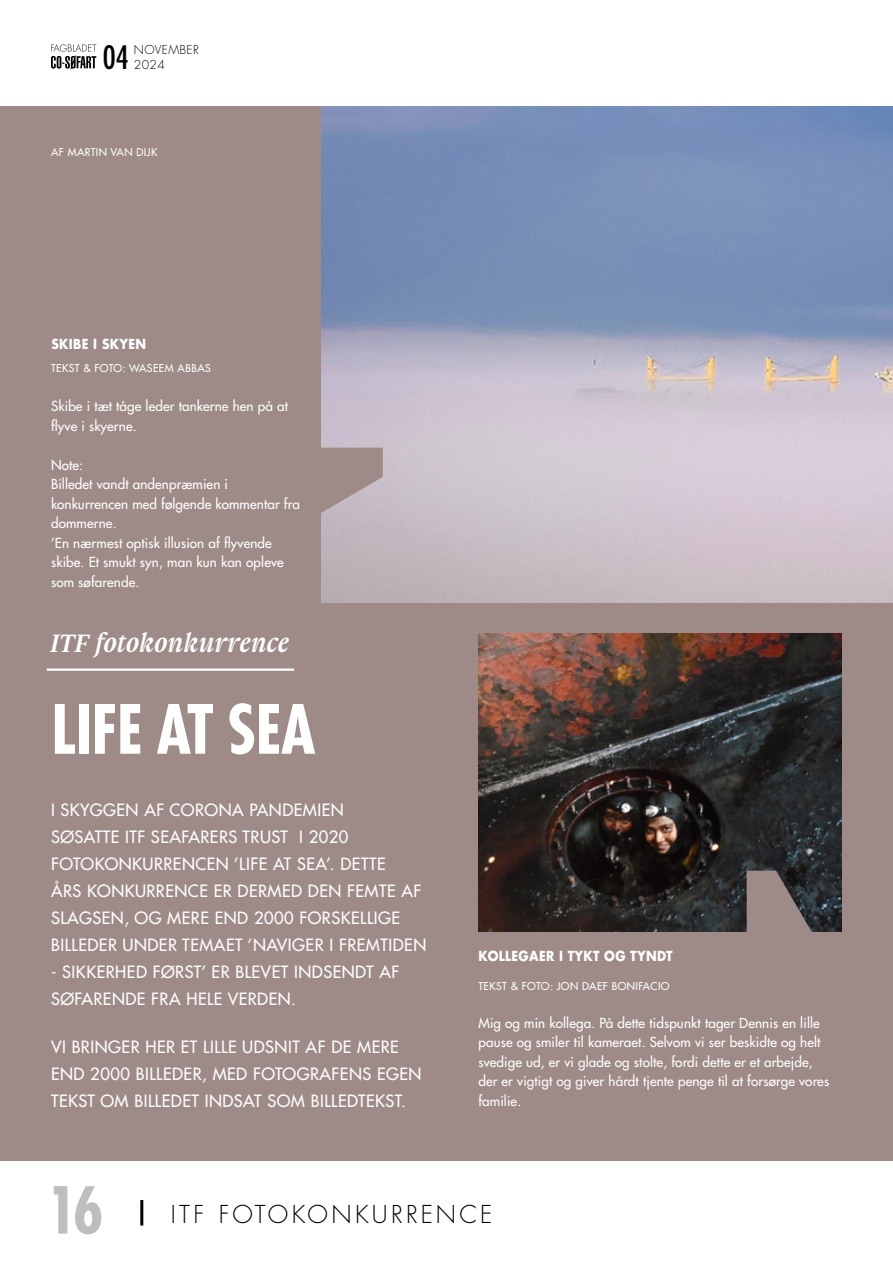
<style>
.page{position:relative;width:893px;height:1263px;background:#fff}
.page>*{position:absolute;margin:0;border:0;box-sizing:border-box;transform-origin:0 0}
.overskrift_1{font:700 condensed 66px "Futura LT Pro";letter-spacing:-.01em;color:#fff}
.t1{font:700 condensed 63px "Futura LT Pro";color:#bebebd}
.t2{font:500 condensed 31.5px "Futura LT Pro";color:#000}
.bold-italic-m-streg{font:italic 700 27px "Gauthier FY";color:#fff}
.t3{font:300 24px "Futura LT Pro";letter-spacing:.135em;color:#000}
.Underrubrik{font:500 16.5px/27px "Futura LT Pro";letter-spacing:.03em;color:#fff}
.billedtekst_hvid{font:500 13.5px/19.5px "Futura LT Pro";letter-spacing:.01em;color:#fff}
.mellemrubrik{font:700 13.5px "Futura LT Pro";letter-spacing:.03em;color:#fff;scale:.9 1}
.t4{font:300 12px/14.5px "Futura LT Pro";letter-spacing:.03em;color:#000}
.Fotograf-forfatter-HVID{font:500 10.5px "Futura LT Pro";letter-spacing:.04em;color:#fff}
</style>
<div class="page">
<div style="left:0;top:106px;width:893px;height:1055px;background:#9e8b88"></div>
<img style="left:322px;top:106px;width:571px;height:497px">
<img style="left:478px;top:633px;width:364px;height:299px">
<hr style="left:47px;top:668px;width:247px;height:3px;background:#fff">
<svg style="left:321px;top:448px;width:62px;height:65px"></svg>
<svg style="left:747px;top:871px;width:65px;height:61px"></svg>
<svg style="left:51px;top:44px;width:45px;height:25px"></svg>
<hr style="left:140px;top:1200px;width:3px;height:25px;background:#000">
<h3 class="t2" style="left:103px;top:35px;width:28px">04</h3>
<p class="t4" style="left:134px;top:43px;width:66px">NOVEMBER<br>2024</p>
<p class="Fotograf-forfatter-HVID" style="left:51px;top:144px;width:108px">AF MARTIN VAN DIJK</p>
<p class="mellemrubrik" style="left:51px;top:334px;width:107px">SKIBE I SKYEN</p>
<p class="Fotograf-forfatter-HVID" style="left:51px;top:361px;width:161px">TEKST &amp; FOTO: WASEEM ABBAS</p>
<p class="billedtekst_hvid" style="left:51px;top:396px;width:239px">Skibe i tæt tåge leder tankerne hen på at flyve i skyerne.</p>
<p class="billedtekst_hvid" style="left:51px;top:454px;width:250px">Note:<br>Billedet vandt andenpræmien i konkurrencen med følgende kommentar fra dommerne.<br>’En nærmest optisk illusion af flyvende skibe. Et smukt syn, man kun kan opleve som søfarende.</p>
<p class="bold-italic-m-streg" style="left:51px;top:626px;width:240px">ITF fotokonkurrence</p>
<p class="overskrift_1" style="left:51px;top:685px;width:266px">LIFE AT SEA</p>
<p class="Underrubrik" style="left:51px;top:795px;width:377px">I SKYGGEN AF CORONA PANDEMIEN<br>SØSATTE ITF SEAFARERS TRUST I 2020<br>FOTOKONKURRENCEN ’LIFE AT SEA’. DETTE<br>ÅRS KONKURRENCE ER DERMED DEN FEMTE AF SLAGSEN, OG MERE END 2000 FORSKELLIGE BILLEDER UNDER TEMAET ’NAVIGER I FREMTIDEN</p>
<p class="Underrubrik" style="left:51px;top:957px;width:350px">- SIKKERHED FØRST’ ER BLEVET INDSENDT AF<br>SØFARENDE FRA HELE VERDEN.</p>
<p class="Underrubrik" style="left:51px;top:1032px;width:372px">VI BRINGER HER ET LILLE UDSNIT AF DE MERE<br>END 2000 BILLEDER, MED FOTOGRAFENS EGEN<br>TEKST OM BILLEDET INDSAT SOM BILLEDTEKST.</p>
<p class="mellemrubrik" style="left:478px;top:946px;width:217px">KOLLEGAER I TYKT OG TYNDT</p>
<p class="Fotograf-forfatter-HVID" style="left:478px;top:978px;width:193px">TEKST &amp; FOTO: JON DAEF BONIFACIO</p>
<p class="billedtekst_hvid" style="left:478px;top:1012px;width:352px">Mig og min kollega. På dette tidspunkt tager Dennis en lille pause og smiler til kameraet. Selvom vi ser beskidte og helt svedige ud, er vi glade og stolte, fordi dette er et arbejde, der er vigtigt og giver hårdt tjente penge til at forsørge vores familie.</p>
<h2 class="t1" style="left:47px;top:1168px;width:58px">16</h2>
<p class="t3" style="left:171px;top:1199px;width:323px">ITF FOTOKONKURRENCE</p>
</div>
